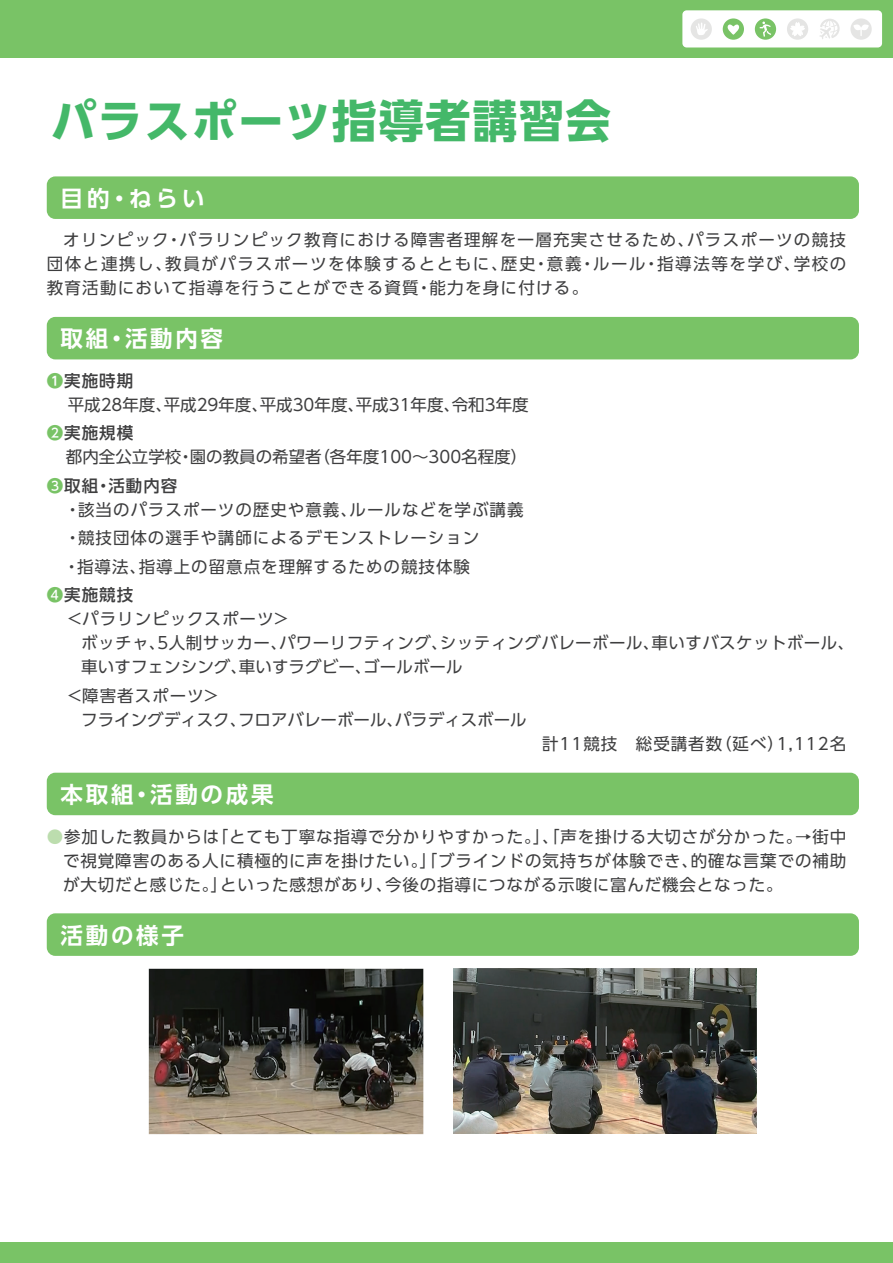
<style>
.page{position:relative;width:893px;height:1263px;background:#fff}
.page>*{position:absolute;margin:0;border:0;box-sizing:border-box;transform-origin:0 0}
.t1{font:700 45px "UD Shin Go Pro";letter-spacing:.04em;color:#44b869}
.t2{font:700 22.5px "UD Shin Go Pro De";letter-spacing:.12em;color:#fff}
.t3{font:16.5px/24px "UD Shin Go Pro";letter-spacing:.05em;color:#3e3e3f;text-align:justify}
.t4{font:16.5px/24px "UD Shin Go Pro";color:#3e3e3f}
.t5{font:16.5px/24px "UD Shin Go Pro";letter-spacing:.025em;color:#3e3e3f}
.t6{font:500 16.5px "UD Shin Go Pro";letter-spacing:.06em;color:#3e3e3f}
.s1{font-family:"UD Shin Go Pro De";font-weight:700;color:#79c366}
.s2{font-weight:500}
.s3{font-weight:500;color:#79c366}
.s4{color:#79c366}
.s5{color:#bcddae}
</style>
<div class="page">
<div style="left:0;top:0;width:893px;height:58px;background:#79c366"></div>
<div style="left:0;top:1243px;width:893px;height:20px;background:#79c366"></div>
<div style="left:682px;top:10px;width:200px;height:37px;background:#fff;border-radius:4px"></div>
<svg style="left:850px;top:18px;width:22px;height:22px"></svg>
<svg style="left:755px;top:18px;width:21px;height:22px"></svg>
<svg style="left:820px;top:19px;width:20px;height:20px"></svg>
<svg style="left:723px;top:18px;width:21px;height:22px"></svg>
<svg style="left:691px;top:18px;width:21px;height:22px"></svg>
<svg style="left:787px;top:18px;width:21px;height:22px"></svg>
<div style="left:47px;top:176px;width:812px;height:43px;background:#79c366;border-radius:9px"></div>
<div style="left:47px;top:317px;width:812px;height:42px;background:#79c366;border-radius:9px"></div>
<div style="left:47px;top:773px;width:812px;height:42px;background:#79c366;border-radius:9px"></div>
<div style="left:47px;top:913px;width:812px;height:43px;background:#79c366;border-radius:9px"></div>
<img style="left:149px;top:969px;width:275px;height:165px">
<img style="left:453px;top:969px;width:304px;height:165px">
<h1 class="t1" style="left:51px;top:84px;width:561px">パラスポーツ指導者講習会</h1>
<h2 class="t2" style="left:61px;top:180px;width:145px">目的・ねらい</h2>
<p class="t3" style="left:47px;top:227px;width:801px;text-indent:16px">オリンピック・パラリンピック教育における障害者理解を一層充実させるため、パラスポーツの競技団体と連携し、教員がパラスポーツを体験するとともに、歴史・意義・ルール・指導法等を学び、学校の教育活動において指導を行うことができる資質・能力を身に付ける。</p>
<h2 class="t2" style="left:61px;top:320px;width:164px">取組・活動内容</h2>
<p class="t4" style="left:68px;top:368px;width:463px;text-indent:-21px"><span class="s1">❶</span><span class="s2">実施時期<br></span>平成28年度、平成29年度、平成30年度、平成31年度、令和3年度</p>
<p class="t4" style="left:66px;top:420px;width:463px;text-indent:-19px"><span class="s3">❷</span><span class="s2">実施規模<br></span>都内全公立学校・園の教員の希望者（各年度100～300名程度）</p>
<p class="t3" style="left:65px;top:473px;width:460px;text-indent:-18px"><span class="s3">❸</span><span class="s2">取組・活動内容<br></span>・該当のパラスポーツの歴史や意義、ルールなどを学ぶ講義</p>
<p class="t3" style="left:65px;top:525px;width:416px">・競技団体の選手や講師によるデモンストレーション</p>
<p class="t3" style="left:64px;top:554px;width:408px">・指導法、指導上の留意点を理解するための競技体験</p>
<p class="t6" style="left:47px;top:582px;width:88px"><span class="s4">❹</span>実施競技</p>
<p class="t5" style="left:81px;top:606px;width:774px;text-indent:-13px">&lt;パラリンピックスポーツ&gt;<br>ボッチャ、5人制サッカー、パワーリフティング、シッティングバレーボール、車いすバスケットボール、車いすフェンシング、車いすラグビー、ゴールボール</p>
<p class="t3" style="left:68px;top:683px;width:152px">&lt;障害者スポーツ&gt;</p>
<p class="t4" style="left:81px;top:707px;width:447px">フライングディスク、フロアバレーボール、パラディスボール</p>
<p class="t3" style="left:455px;top:731px;width:393px">　　　　　計11競技　総受講者数（延べ）1,112名</p>
<h2 class="t2" style="left:61px;top:776px;width:214px">本取組・活動の成果</h2>
<p class="t3" style="left:63px;top:824px;width:785px;text-indent:-16px"><span class="s5">●</span>参加した教員からは「とても丁寧な指導で分かりやすかった。」、「声を掛ける大切さが分かった。→街中で視覚障害のある人に積極的に声を掛けたい。」「ブラインドの気持ちが体験でき、的確な言葉での補助が大切だと感じた。」といった感想があり、今後の指導につながる示唆に富んだ機会となった。</p>
<h2 class="t2" style="left:61px;top:917px;width:125px">活動の様子</h2>
</div>
